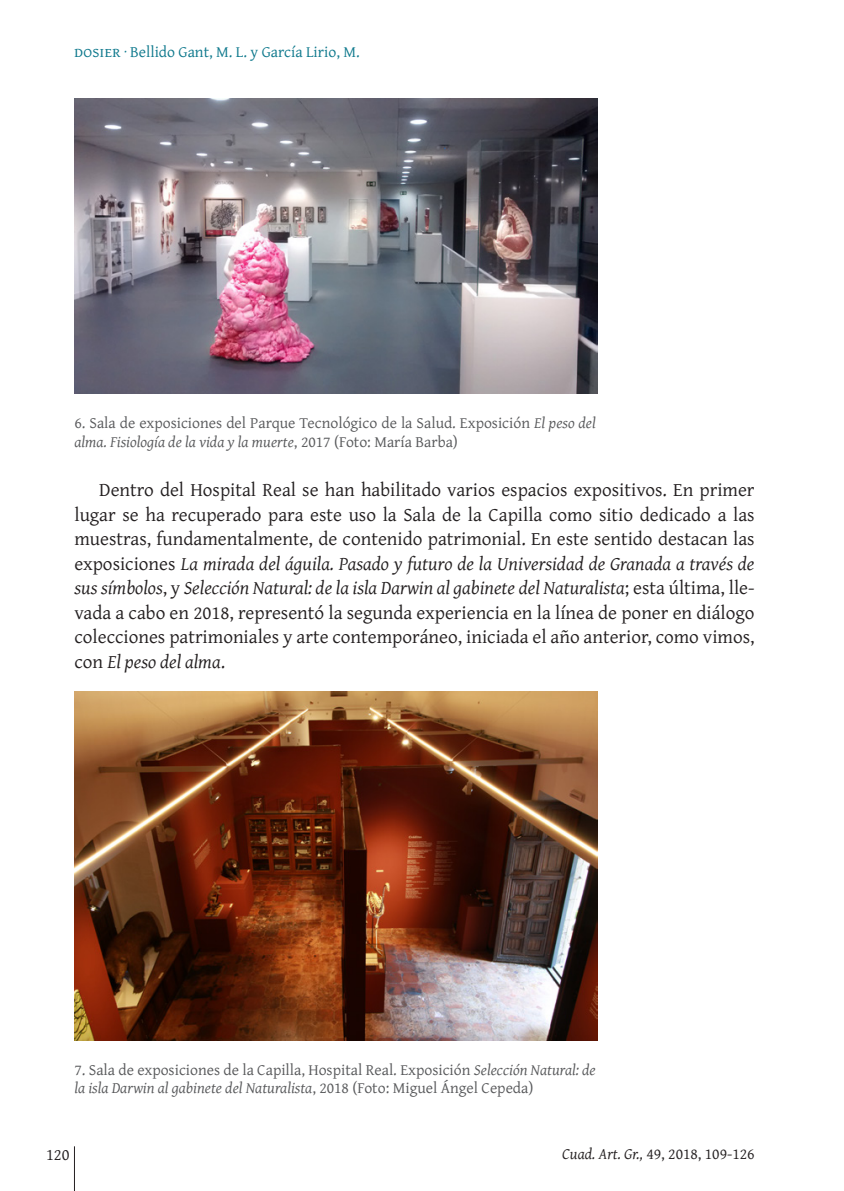
<style>
.page{position:relative;width:844px;height:1191px;background:#fff}
.page>*{position:absolute;margin:0;border:0;box-sizing:border-box;transform-origin:0 0}
.t1{font:19.25px/24.5px "Gentium Plus";color:#231f20;text-align:justify}
.t2{font:16.62px "Gentium Plus";color:#231f20}
.piedefoto{font:15.75px/18.9px "Gentium Plus";color:#57585a}
.t3{font:15.75px "Gentium Plus";color:#0d788c}
.t4{font:15.75px "Gentium Plus";color:#231f20}
.s1{font-style:italic}
</style>
<div class="page">
<hr style="left:74px;top:1146px;width:1px;height:45px;background:#231f20">
<img style="left:74px;top:98px;width:523px;height:295px">
<img style="left:74px;top:691px;width:523px;height:349px">
<p class="t3" style="left:74px;top:37px;width:287px">dosier · Bellido Gant, M. L. y García Lirio, M.</p>
<p class="piedefoto" style="left:74px;top:412px;width:522px">6. Sala de exposiciones del Parque Tecnológico de la Salud. Exposición <span class="s1">El peso del alma. Fisiología de la vida y la muerte</span>, 2017 (Foto: María Barba)</p>
<p class="t1" style="left:74px;top:476px;width:681px;text-indent:25px">Dentro del Hospital Real se han habilitado varios espacios expositivos. En primer lugar se ha recuperado para este uso la Sala de la Capilla como sitio dedicado a las muestras, fundamentalmente, de contenido patrimonial. En este sentido destacan las exposiciones <span class="s1">La mirada del águila. Pasado y futuro de la Universidad de Granada a través de sus símbolos</span>, y <span class="s1">Selección Natural: de la isla Darwin al gabinete del Naturalista</span>; esta última, lle&shy;vada a cabo en 2018, representó la segunda experiencia en la línea de poner en diálogo colecciones patrimoniales y arte contemporáneo, iniciada el año anterior, como vimos, con <span class="s1">El peso del alma</span>.</p>
<p class="piedefoto" style="left:74px;top:1058px;width:522px">7. Sala de exposiciones de la Capilla, Hospital Real. Exposición <span class="s1">Selección Natural: de la isla Darwin al gabinete del Naturalista</span>, 2018 (Foto: Miguel Ángel Cepeda)</p>
<p class="t2" style="left:46px;top:1138px;width:25px">120</p>
<p class="t4" style="left:562px;top:1138px;width:194px"><span class="s1">Cuad. Art. Gr.,</span> 49, 2018, 109-126</p>
</div>
